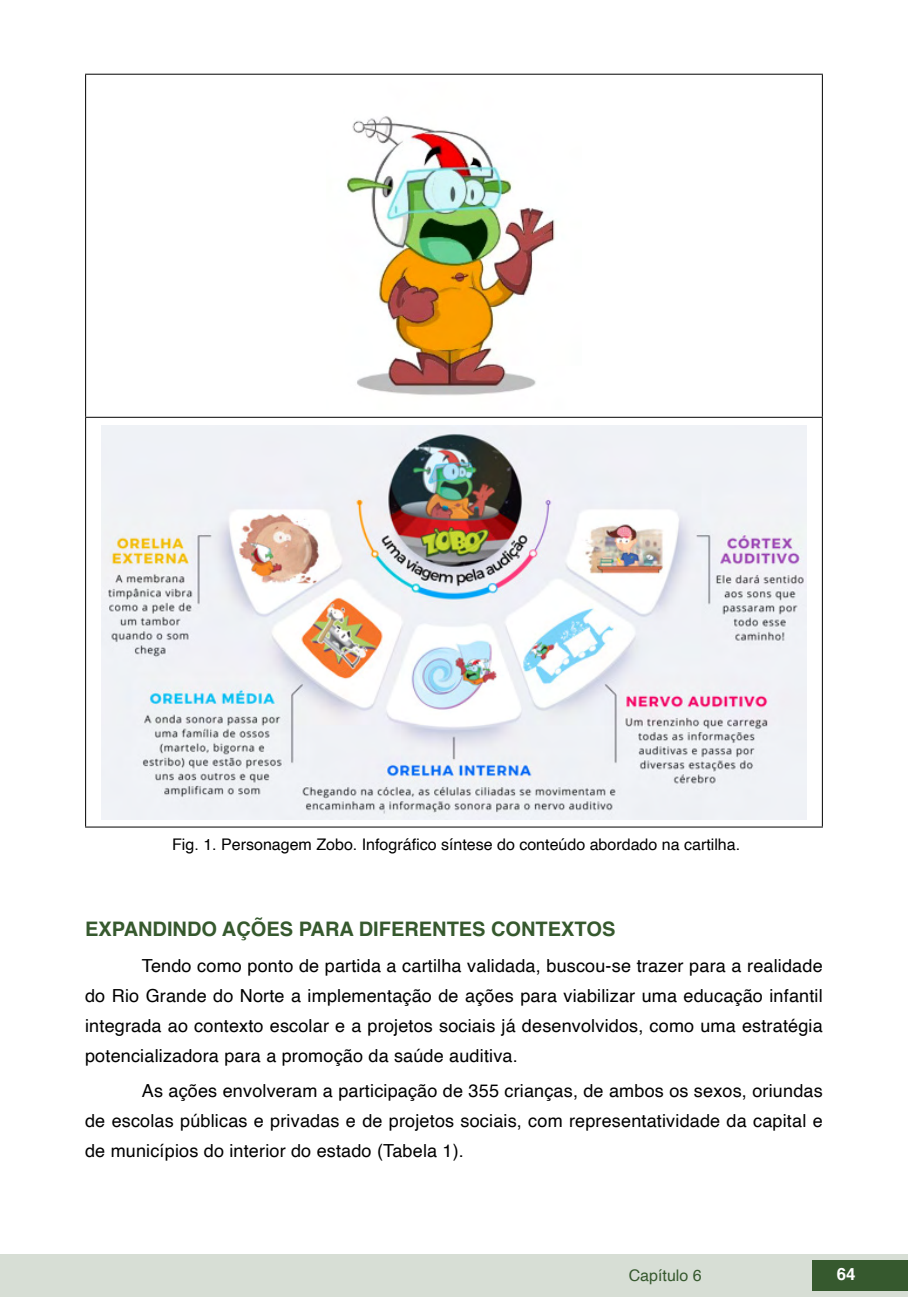
<style>
.page{position:relative;width:908px;height:1304px;background:#fff}
.page>*{position:absolute;margin:0;border:0;box-sizing:border-box;transform-origin:0 0}
.TITULOS{font:700 20px "Helvetica";color:#36592e}
.txt{font:18px/30px "Helvetica";letter-spacing:.01em;color:#000;text-align:justify}
.t1{font:700 16.8px "Helvetica";color:#fff}
.imagens_graf_tab{font:16px "Helvetica";color:#000}
.t2{font:16px "Helvetica";color:#36592e}
</style>
<div class="page">
<div style="left:0;top:1254px;width:906px;height:43px;background:#d7ded5"></div>
<div style="left:812px;top:1261px;width:95px;height:30px;background:#36592e"></div>
<hr style="left:85px;top:74px;width:737px;height:1px;background:#000">
<hr style="left:85px;top:75px;width:1px;height:342px;background:#000">
<hr style="left:821px;top:75px;width:1px;height:342px;background:#000">
<hr style="left:85px;top:417px;width:737px;height:1px;background:#000">
<hr style="left:85px;top:418px;width:1px;height:409px;background:#000">
<hr style="left:821px;top:418px;width:1px;height:409px;background:#000">
<hr style="left:85px;top:827px;width:737px;height:1px;background:#000">
<img style="left:346px;top:116px;width:209px;height:280px">
<img style="left:101px;top:425px;width:705px;height:394px">
<p class="imagens_graf_tab" style="left:172px;top:832px;width:569px">Fig. 1. Personagem Zobo. Infográfico síntese do conteúdo abordado na cartilha.</p>
<p class="TITULOS" style="left:85px;top:913px;width:531px">EXPANDINDO AÇÕES PARA DIFERENTES CONTEXTOS</p>
<p class="txt" style="left:85px;top:951px;width:738px;text-indent:57px">Tendo como ponto de partida a cartilha validada, buscou-se trazer para a realidade do Rio Grande do Norte a implementação de ações para viabilizar uma educação infantil integrada ao contexto escolar e a projetos sociais já desenvolvidos, como uma estratégia potencializadora para a promoção da saúde auditiva.</p>
<p class="txt" style="left:85px;top:1077px;width:738px;text-indent:57px">As ações envolveram a participação de 355 crianças, de ambos os sexos, oriundas de escolas públicas e privadas e de projetos sociais, com representatividade da capital e de municípios do interior do estado (Tabela 1).</p>
<p class="t2" style="left:628px;top:1263px;width:74px">Capítulo 6</p>
<p class="t1" style="left:836px;top:1261px;width:20px">64</p>
</div>
